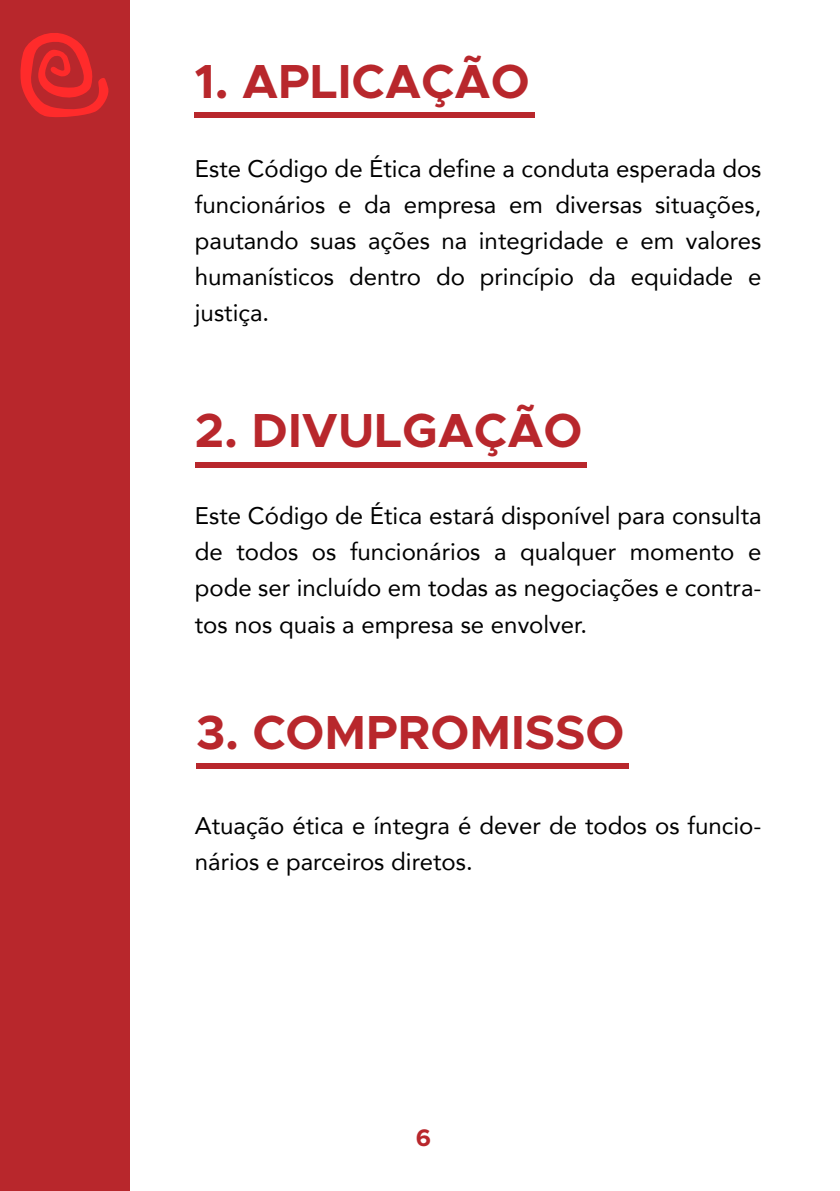
<style>
.page{position:relative;width:840px;height:1191px;background:#fff}
.page>*{position:absolute;margin:0;border:0;box-sizing:border-box;transform-origin:0 0}
.t1{font:700 48px "Metropolis";color:#b8272c}
.t2{font:24px/36px "Avenir";color:#000;text-align:justify}
.t3{font:700 24px "Metropolis";color:#b8272c}
</style>
<div class="page">
<div style="left:0;top:0;width:129px;height:1190px;background:#b8272c"></div>
<div style="left:195px;top:462px;width:391px;height:5px;background:#b8272c"></div>
<div style="left:196px;top:764px;width:432px;height:5px;background:#b8272c"></div>
<div style="left:195px;top:113px;width:339px;height:5px;background:#b8272c"></div>
<svg style="left:20px;top:33px;width:89px;height:85px"></svg>
<h1 class="t1" style="left:195px;top:51px;width:336px">1. APLICAÇÃO</h1>
<p class="t2" style="left:195px;top:150px;width:568px">Este Código de Ética define a conduta esperada dos funcionários e da empresa em diversas situações, pautando suas ações na integridade e em valores humanísticos dentro do princípio da equidade e justiça.</p>
<h1 class="t1" style="left:195px;top:400px;width:389px">2. DIVULGAÇÃO</h1>
<p class="t2" style="left:195px;top:497px;width:568px">Este Código de Ética estará disponível para consulta de todos os funcionários a qualquer momento e pode ser incluído em todas as negociações e contra&shy;tos nos quais a empresa se envolver.</p>
<h1 class="t1" style="left:196px;top:702px;width:430px">3. COMPROMISSO</h1>
<p class="t2" style="left:195px;top:806px;width:568px">Atuação ética e íntegra é dever de todos os funcio&shy;nários e parceiros diretos.</p>
<p class="t3" style="left:415px;top:1122px;width:17px">6</p>
</div>
